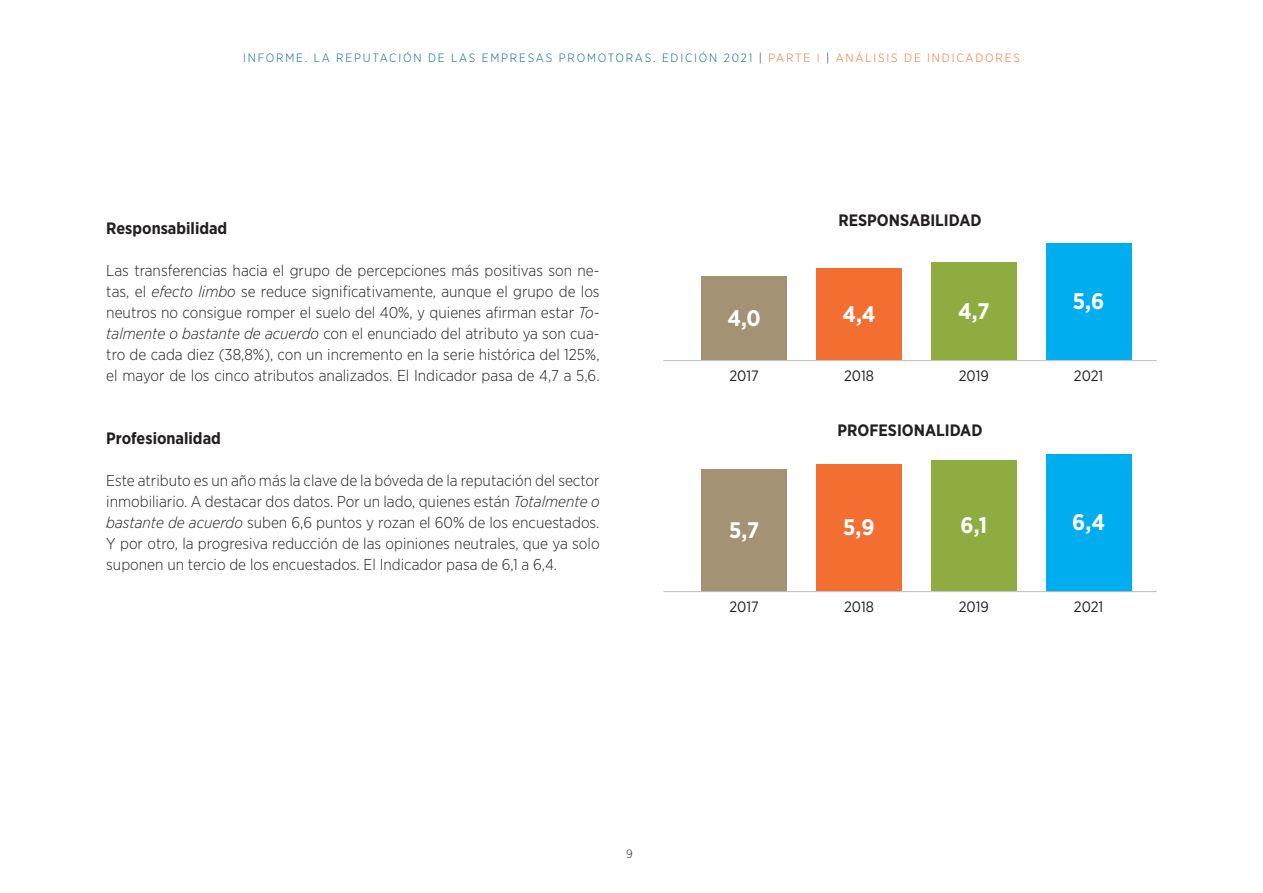
<style>
.page{position:relative;width:1263px;height:893px;background:#fff}
.page>*{position:absolute;margin:0;border:0;box-sizing:border-box;transform-origin:0 0}
.Texto{font:700 22.5px "Gotham Narrow";color:#fff}
.Ladillo{font:700 16.5px "Gotham Narrow";color:#231f20}
.Texto-2{font:700 16.5px "Gotham Narrow";color:#231f20}
.Texto-3{font:300 15.75px/21px "Gotham Narrow";color:#231f20;text-align:justify}
.Texto-4{font:15px "Gotham Narrow";color:#231f20}
.t1{font:300 12px "Gotham Narrow";letter-spacing:.15em;color:#006893}
.t2{font:300 12px "Gotham Narrow";color:#f36e31}
.t3{font:300 12px "Gotham Narrow";color:#231f20}
.s1{color:#231f20}
.s2{color:#f36e31}
.s3{font-style:italic}
</style>
<div class="page">
<div style="left:702px;top:277px;width:85px;height:83px;background:#a39274"></div>
<div style="left:702px;top:469px;width:85px;height:122px;background:#a39274"></div>
<div style="left:816px;top:268px;width:85px;height:92px;background:#f36e31"></div>
<div style="left:816px;top:465px;width:85px;height:126px;background:#f36e31"></div>
<div style="left:931px;top:262px;width:85px;height:98px;background:#8fac41"></div>
<div style="left:931px;top:460px;width:85px;height:131px;background:#8fac41"></div>
<div style="left:1046px;top:243px;width:85px;height:117px;background:#00aeef"></div>
<div style="left:1046px;top:454px;width:85px;height:137px;background:#00aeef"></div>
<hr style="left:663px;top:360px;width:494px;height:1px;background:#bcbdc0">
<hr style="left:663px;top:591px;width:494px;height:1px;background:#bcbdc0">
<p class="t1" style="left:243px;top:51px;width:630px">INFORME. LA REPUTACIÓN DE LAS EMPRESAS PROMOTORAS. EDICIÓN 2021 <span class="s1">|</span> <span class="s2">PARTE I</span> <span class="s1">|</span> <span class="s2">Análisis</span></p>
<p class="t2" style="left:904px;top:51px;width:9px">de</p>
<p class="t2" style="left:927px;top:51px;width:10px">indicadores</p>
<p class="Ladillo" style="left:106px;top:217px;width:122px">Responsabilidad</p>
<p class="Texto-3" style="left:106px;top:259px;width:495px">Las transferencias hacia el grupo de percepciones más positivas son ne&shy;tas, el <span class="s3">efecto limbo</span> se reduce significativamente, aunque el grupo de los neutros no consigue romper el suelo del 40%, y quienes afirman estar <span class="s3">To&shy;talmente o bastante de acuerdo</span> con el enunciado del atributo ya son cua&shy;tro de cada diez (38,8%), con un incremento en la serie histórica del 125%, el mayor de los cinco atributos analizados. El Indicador pasa de 4,7 a 5,6.</p>
<p class="Ladillo" style="left:106px;top:427px;width:116px">Profesionalidad</p>
<p class="Texto-3" style="left:106px;top:469px;width:495px">Este atributo es un año más la clave de la bóveda de la reputación del sector inmobiliario. A destacar dos datos. Por un lado, quienes están <span class="s3">Totalmente o bastante de acuerdo</span> suben 6,6 puntos y rozan el 60% de los encuestados.<br>Y por otro, la progresiva reducción de las opiniones neutrales, que ya solo suponen un tercio de los encuestados. El Indicador pasa de 6,1 a 6,4.</p>
<p class="Texto-2" style="left:838px;top:209px;width:145px">RESPONSABILIDAD</p>
<p class="Texto" style="left:727px;top:304px;width:35px">4,0</p>
<p class="Texto" style="left:842px;top:299px;width:35px">4,4</p>
<p class="Texto" style="left:958px;top:296px;width:33px">4,7</p>
<p class="Texto" style="left:1073px;top:287px;width:33px">5,6</p>
<p class="Texto-4" style="left:729px;top:366px;width:31px">2017</p>
<p class="Texto-4" style="left:844px;top:366px;width:31px">2018</p>
<p class="Texto-4" style="left:959px;top:366px;width:32px">2019</p>
<p class="Texto-4" style="left:1074px;top:366px;width:31px">2021</p>
<p class="Texto-2" style="left:837px;top:419px;width:146px">PROFESIONALIDAD</p>
<p class="Texto" style="left:729px;top:515px;width:32px">5,7</p>
<p class="Texto" style="left:843px;top:513px;width:33px">5,9</p>
<p class="Texto" style="left:960px;top:511px;width:28px">6,1</p>
<p class="Texto" style="left:1072px;top:508px;width:34px">6,4</p>
<p class="Texto-4" style="left:729px;top:597px;width:31px">2017</p>
<p class="Texto-4" style="left:844px;top:597px;width:31px">2018</p>
<p class="Texto-4" style="left:959px;top:597px;width:32px">2019</p>
<p class="Texto-4" style="left:1074px;top:597px;width:31px">2021</p>
<p class="t3" style="left:626px;top:847px;width:8px">9</p>
</div>
